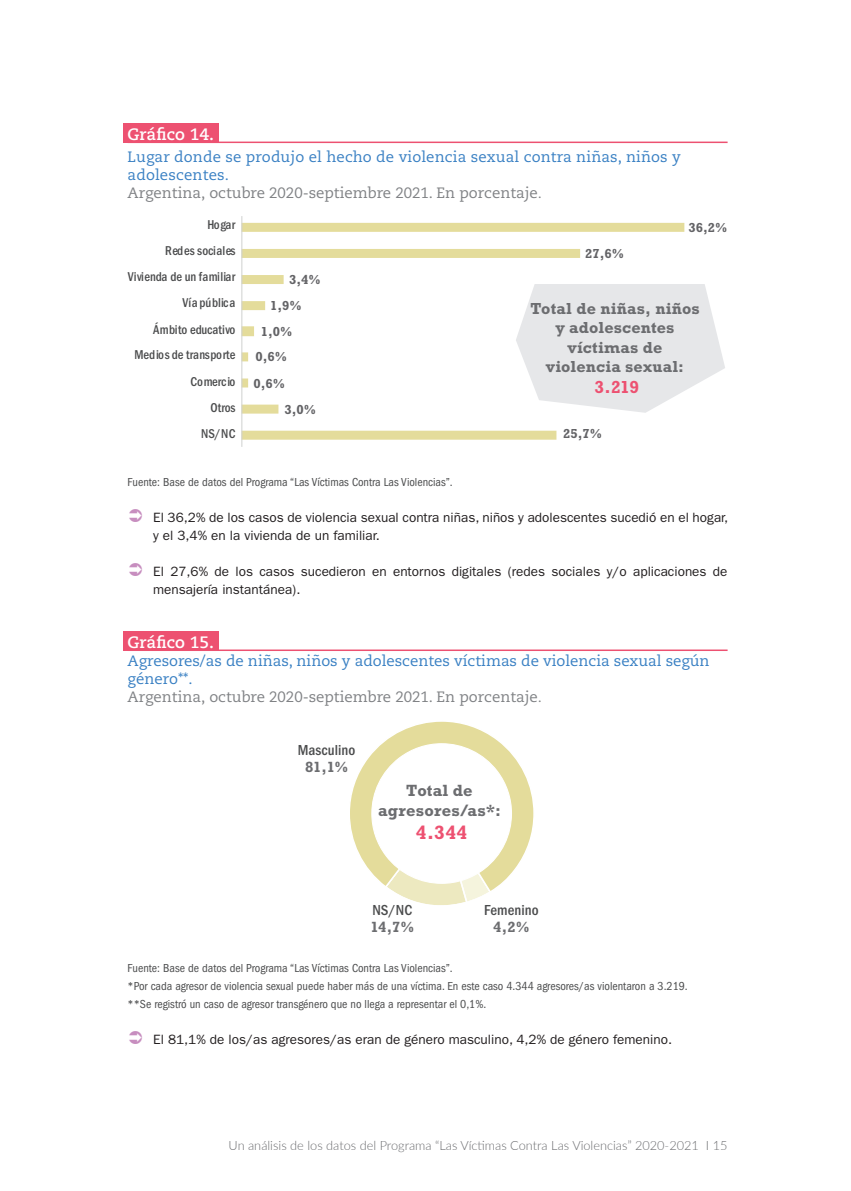
<style>
.page{position:relative;width:851px;height:1191px;background:#fff}
.page>*{position:absolute;margin:0;border:0;box-sizing:border-box;transform-origin:0 0}
.t1{font:700 19.5px "Rockwell";color:#ed5171}
.t2{font:700 17.7px "Rockwell";color:#ed5171}
.t3{font:700 16.5px/19.8px "Rockwell";letter-spacing:.01em;color:#6c6d70;text-align:center}
.t4{font:700 16.5px "Caecilia LT Std";color:#fff}
.t5{font:700 16.2px/19.5px "Rockwell";letter-spacing:.01em;color:#6c6d70;text-align:center}
.t6{font:15px/18px "Caecilia LT Std";color:#3980c3}
.t7{font:500 condensed 15px "Franklin Gothic";letter-spacing:.005em;color:#4b4c4d}
.t8{font:700 15px "Rockwell";color:#6c6d70}
.t9{font:13.5px/18px "ITC Franklin Gothic Std";color:#231f20}
.t10{font:500 condensed 13.2px "Franklin Gothic";letter-spacing:.005em;color:#4b4c4d;scale:.96 1}
.t11{font:700 13.2px "Rockwell";color:#636366}
.t12{font:500 condensed 13.2px "Franklin Gothic";letter-spacing:.025em;color:#4b4c4d;scale:.96 1}
.t13{font:300 12.75px "Lato";color:#6c6d70}
.t14{font:condensed 12px/18px "ITC Franklin Gothic Std";color:#4b4c4d}
.s1{color:#808285}
.s2{font-style:italic;color:#808285}
</style>
<div class="page">
<div style="left:123px;top:123px;width:95px;height:20px;background:#ed5171"></div>
<hr style="left:128px;top:142px;width:599px;height:1px;background:#ed5171">
<div style="left:123px;top:631px;width:95px;height:20px;background:#ed5171"></div>
<hr style="left:128px;top:649px;width:599px;height:2px;background:#ed5171">
<svg style="left:684px;top:284px;width:41px;height:107px"></svg>
<svg style="left:242px;top:223px;width:442px;height:217px"></svg>
<hr style="left:241px;top:216px;width:1px;height:231px;background:#cfd1d0">
<svg style="left:350px;top:721px;width:184px;height:184px"></svg>
<h3 class="t4" style="left:128px;top:125px;width:88px">Gráfico 14.</h3>
<p class="t6" style="left:128px;top:148px;width:554px">Lugar donde se produjo el hecho de violencia sexual contra niñas, niños y adolescentes.<br><span class="s1">Argentina, octubre 2020-septiembre 2021. En porcentaje</span><span class="s2">.</span></p>
<p class="t10" style="left:207px;top:216px;width:31px">Hogar</p>
<p class="t12" style="left:165px;top:242px;width:75px">Redes sociales</p>
<p class="t10" style="left:128px;top:268px;width:114px">Vivienda de un familiar</p>
<p class="t11" style="left:289px;top:271px;width:33px">3,4%</p>
<p class="t11" style="left:585px;top:245px;width:40px">27,6%</p>
<p class="t11" style="left:688px;top:219px;width:40px">36,2%</p>
<p class="t10" style="left:182px;top:294px;width:57px">Vía pública</p>
<p class="t11" style="left:270px;top:298px;width:33px">1,9%</p>
<p class="t10" style="left:153px;top:321px;width:87px">Ámbito educativo</p>
<p class="t11" style="left:261px;top:324px;width:33px">1,0%</p>
<p class="t10" style="left:134px;top:346px;width:107px">Medios de transporte</p>
<p class="t11" style="left:255px;top:349px;width:33px">0,6%</p>
<p class="t10" style="left:190px;top:372px;width:48px">Comercio</p>
<p class="t11" style="left:253px;top:375px;width:33px">0,6%</p>
<p class="t10" style="left:210px;top:399px;width:27px">Otros</p>
<p class="t11" style="left:284px;top:401px;width:33px">3,0%</p>
<p class="t10" style="left:201px;top:425px;width:37px">NS/NC</p>
<h3 class="t5" style="left:530px;top:298px;width:171px">Total de niñas, niños y adolescentes víctimas de violencia sexual:</h3>
<h2 class="t2" style="left:594px;top:376px;width:46px">3.219</h2>
<p class="t11" style="left:563px;top:426px;width:40px">25,7%</p>
<p class="t14" style="left:128px;top:473px;width:326px">Fuente: Base de datos del Programa “Las Víctimas Contra Las Violencias”.</p>
<p class="t9" style="left:153px;top:509px;width:576px">El 36,2% de los casos de violencia sexual contra niñas, niños y adolescentes sucedió en el hogar, y el 3,4% en la vivienda de un familiar.</p>
<p class="t9" style="left:153px;top:563px;width:575px">El 27,6% de los casos sucedieron en entornos digitales (redes sociales y/o aplicaciones de mensajería instantánea).</p>
<h3 class="t4" style="left:128px;top:633px;width:88px">Gráfico 15.</h3>
<p class="t6" style="left:128px;top:652px;width:583px">Agresores/as de niñas, niños y adolescentes víctimas de violencia sexual según género**.<br><span class="s1">Argentina, octubre 2020-septiembre 2021. En porcentaje</span><span class="s2">.</span></p>
<p class="t7" style="left:298px;top:740px;width:59px">Masculino</p>
<p class="t8" style="left:305px;top:758px;width:45px">81,1%</p>
<h3 class="t3" style="left:378px;top:780px;width:124px">Total de agresores/as*:</h3>
<h1 class="t1" style="left:416px;top:821px;width:53px">4.344</h1>
<p class="t7" style="left:372px;top:900px;width:41px">NS/NC</p>
<p class="t8" style="left:370px;top:917px;width:45px">14,7%</p>
<p class="t7" style="left:484px;top:900px;width:56px">Femenino</p>
<p class="t8" style="left:493px;top:918px;width:38px">4,2%</p>
<p class="t14" style="left:128px;top:959px;width:561px">Fuente: Base de datos del Programa “Las Víctimas Contra Las Violencias”.<br>*Por cada agresor de violencia sexual puede haber más de una víctima. En este caso 4.344 agresores/as violentaron a 3.219. **Se registró un caso de agresor transgénero que no llega a representar el 0,1%.</p>
<p class="t9" style="left:153px;top:1031px;width:520px">El 81,1% de los/as agresores/as eran de género masculino, 4,2% de género femenino.</p>
<p class="t13" style="left:228px;top:1136px;width:500px">Un análisis de los datos del Programa “Las Víctimas Contra Las Violencias” 2020-2021 I 15</p>
</div>
